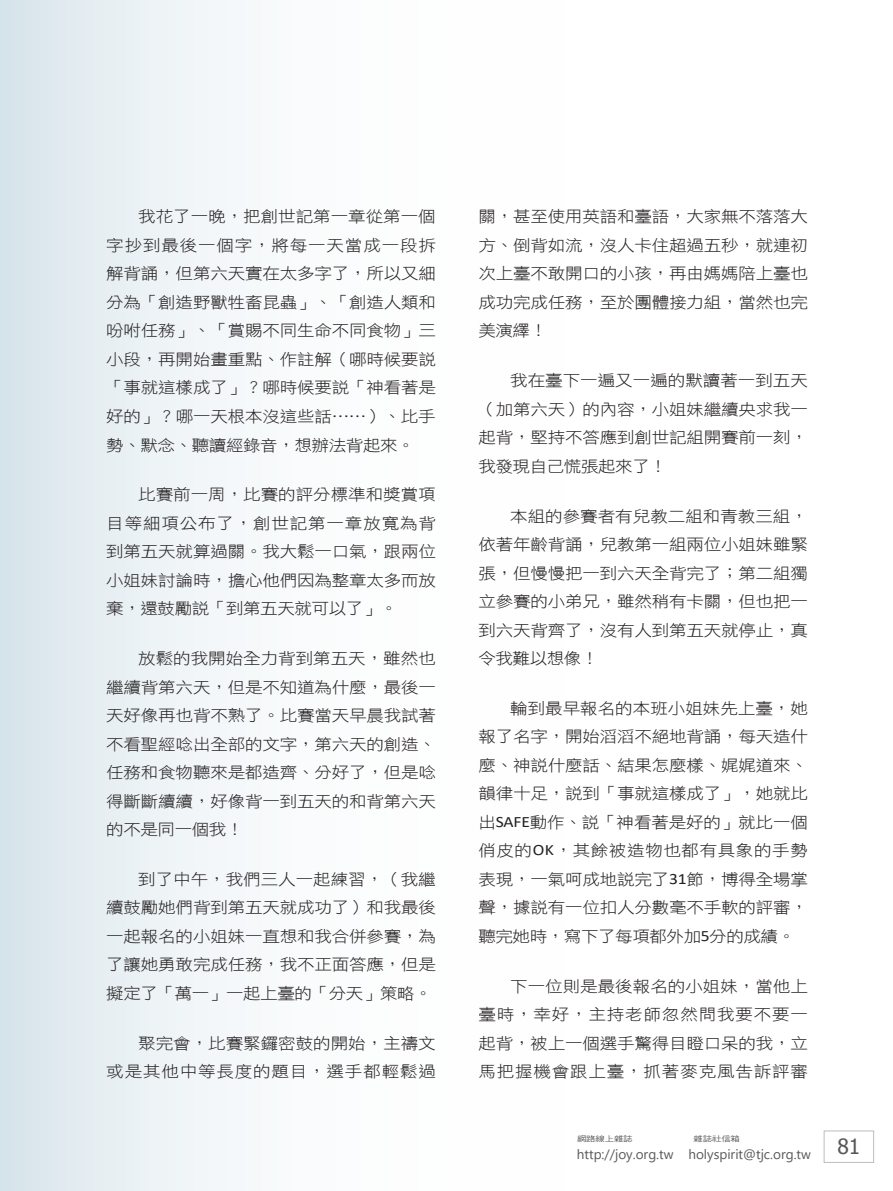
<style>
.page{position:relative;width:893px;height:1191px;background:#fff}
.page>*{position:absolute;margin:0;border:0;box-sizing:border-box;transform-origin:0 0}
.t1{font:21px "Tahoma";color:#57585a}
.t2{font:15.75px/28.5px "DF Hei W3 WIN BF";letter-spacing:-.01em;color:#231f20;text-align:justify;scale:1.11 1}
.t3{font:15.75px/28.5px "DF Hei W3 WIN BF";letter-spacing:.045em;color:#231f20;text-align:right;scale:1.11 1}
.t4{font:13.5px "Segoe UI";color:#57585a}
.t5{font:7.5px "DF Hei W5 WIN BF";letter-spacing:-.015em;color:#57585a;scale:1.25 1}
.s1{font-family:"Calibri"}
</style>
<div class="page">
<div style="left:824px;top:1130px;width:50px;height:32px;border:1px solid #bcbdc0"></div>
<div style="left:0;top:0;width:665px;height:1191px;background:linear-gradient(to right,#e3ecf0,#fff)"></div>
<p class="t2" style="left:106px;top:202px;width:298px;text-indent:32px">我花了一晚，把創世記第一章從第一個字抄到最後一個字，將每一天當成一段拆解背誦，但第六天實在太多字了，所以又細分為「創造野獸牲畜昆蟲」、「創造人類和吩咐任務」、「賞賜不同生命不同食物」三小段，再開始畫重點、作註解（哪時候要說「事就這樣成了」？哪時候要說「神看著是好的」？哪一天根本沒這些話……）、比手勢、默念、聽讀經錄音，想辦法背起來。</p>
<p class="t2" style="left:106px;top:480px;width:298px;text-indent:32px">比賽前一周，比賽的評分標準和獎賞項目等細項公布了，創世記第一章放寬為背到第五天就算過關。我大鬆一口氣，跟兩位小姐妹討論時，擔心他們因為整章太多而放棄，還鼓勵說「到第五天就可以了」。</p>
<p class="t2" style="left:106px;top:644px;width:298px;text-indent:32px">放鬆的我開始全力背到第五天，雖然也繼續背第六天，但是不知道為什麼，最後一天好像再也背不熟了。比賽當天早晨我試著不看聖經唸出全部的文字，第六天的創造、任務和食物聽來是都造齊、分好了，但是唸得斷斷續續，好像背一到五天的和背第六天的不是同一個我！</p>
<p class="t2" style="left:106px;top:865px;width:298px;text-indent:32px">到了中午，我們三人一起練習，（我繼續鼓勵她們背到第五天就成功了）和我最後一起報名的小姐妹一直想和我合併參賽，為了讓她勇敢完成任務，我不正面答應，但是擬定了「萬一」一起上臺的「分天」策略。</p>
<p class="t3" style="left:106px;top:1028px;width:298px">聚完會，比賽緊鑼密鼓的開始，主禱文<br>或是其他中等長度的題目，選手都輕鬆過</p>
<p class="t2" style="left:478px;top:202px;width:298px">關，甚至使用英語和臺語，大家無不落落大方、倒背如流，沒人卡住超過五秒，就連初次上臺不敢開口的小孩，再由媽媽陪上臺也成功完成任務，至於團體接力組，當然也完美演繹！</p>
<p class="t2" style="left:478px;top:366px;width:298px;text-indent:32px">我在臺下一遍又一遍的默讀著一到五天（加第六天）的內容，小姐妹繼續央求我一起背，堅持不答應到創世記組開賽前一刻，我發現自己慌張起來了！</p>
<p class="t2" style="left:478px;top:501px;width:298px;text-indent:32px">本組的參賽者有兒教二組和青教三組，依著年齡背誦，兒教第一組兩位小姐妹雖緊張，但慢慢把一到六天全背完了；第二組獨立參賽的小弟兄，雖然稍有卡關，但也把一到六天背齊了，沒有人到第五天就停止，真令我難以想像！</p>
<p class="t2" style="left:478px;top:694px;width:298px;text-indent:32px">輪到最早報名的本班小姐妹先上臺，她報了名字，開始滔滔不絕地背誦，每天造什麼、神說什麼話、結果怎麼樣、娓娓道來、韻律十足，說到「事就這樣成了」，她就比出<span class="s1">SAFE</span>動作、說「神看著是好的」就比一個俏皮的<span class="s1">OK</span>，其餘被造物也都有具象的手勢表現，一氣呵成地說完了<span class="s1">31</span>節，博得全場掌聲，據說有一位扣人分數毫不手軟的評審，聽完她時，寫下了每項都外加<span class="s1">5</span>分的成績。</p>
<p class="t2" style="left:478px;top:971px;width:298px;text-indent:32px">下一位則是最後報名的小姐妹，當他上臺時，幸好，主持老師忽然問我要不要一起背，被上一個選手驚得目瞪口呆的我，立馬把握機會跟上臺，抓著麥克風告訴評審</p>
<p class="t5" style="left:577px;top:1135px;width:46px">網路線上雜誌</p>
<p class="t5" style="left:694px;top:1135px;width:39px">雜誌社信箱</p>
<p class="t4" style="left:577px;top:1141px;width:236px">http://joy.org.tw holyspirit@tjc.org.tw</p>
<h1 class="t1" style="left:837px;top:1132px;width:24px">81</h1>
</div>
